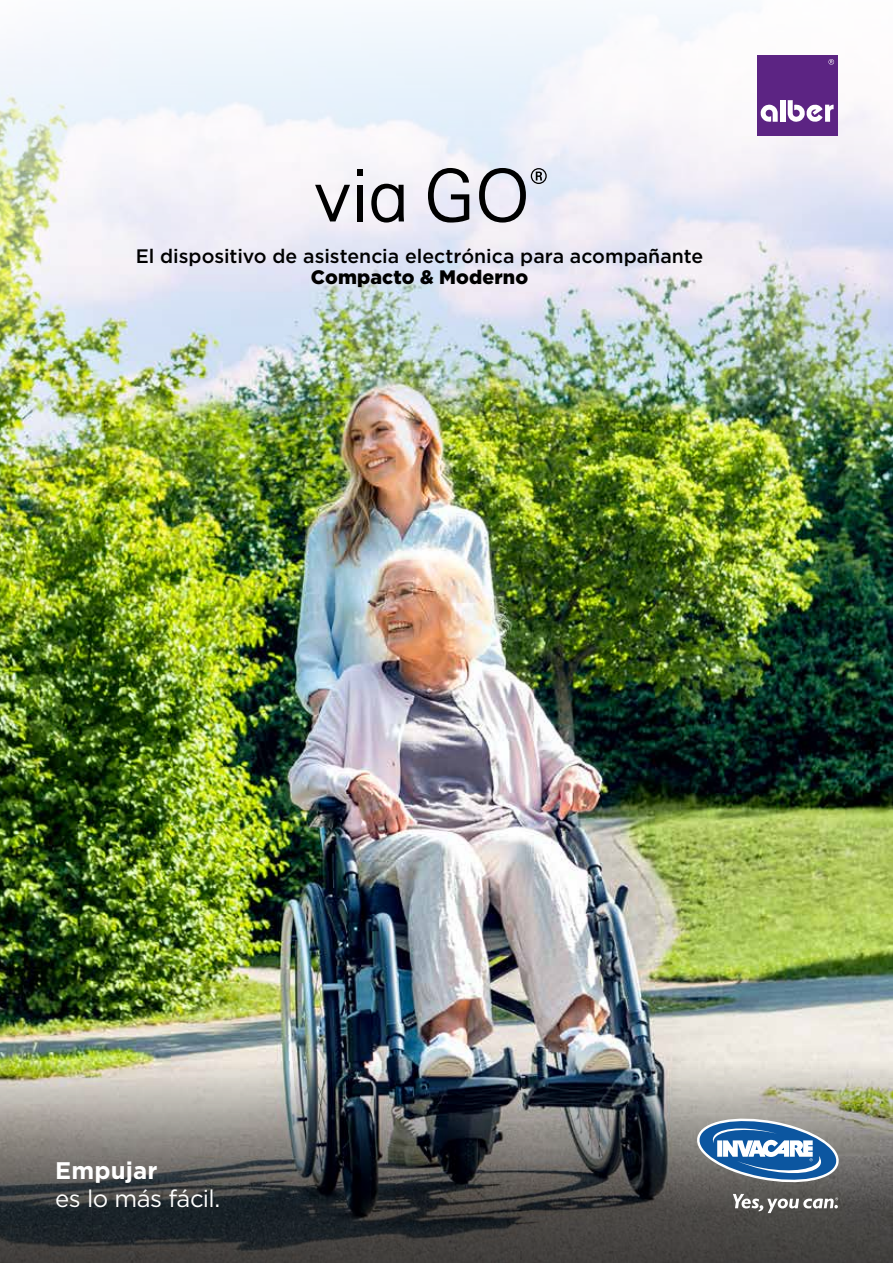
<style>
.page{position:relative;width:893px;height:1263px;background:#fff}
.page>*{position:absolute;margin:0;border:0;box-sizing:border-box;transform-origin:0 0}
.t1{font:24px "Gotham";letter-spacing:-.025em;color:#fff}
.t2{font:700 24px "Gotham";letter-spacing:.005em;color:#fff}
.t3{font:500 19.5px "Gotham";color:#000}
.t4{font:900 19.5px "Gotham";letter-spacing:.005em;color:#000}
</style>
<div class="page">
<img style="left:0;top:391px;width:893px;height:670px">
<img style="left:0;top:1061px;width:893px;height:202px">
<img style="left:0;top:14px;width:893px;height:377px">
<svg style="left:696px;top:1114px;width:144px;height:72px"></svg>
<svg style="left:733px;top:1194px;width:105px;height:19px"></svg>
<svg style="left:315px;top:185px;width:35px;height:36px"></svg>
<svg style="left:357px;top:169px;width:6px;height:6px"></svg>
<div style="left:357px;top:185px;width:5px;height:36px;background:#000"></div>
<svg style="left:371px;top:184px;width:33px;height:39px"></svg>
<svg style="left:428px;top:168px;width:41px;height:55px;background:#9a99a1"></svg>
<svg style="left:479px;top:168px;width:68px;height:55px;background:#b1b2bb"></svg>
<div style="left:757px;top:55px;width:81px;height:81px;background:#5c2483"></div>
<svg style="left:760px;top:104px;width:18px;height:18px"></svg>
<div style="left:780px;top:100px;width:5px;height:22px;background:#fff"></div>
<svg style="left:788px;top:100px;width:46px;height:22px"></svg>
<svg style="left:828px;top:59px;width:6px;height:6px"></svg>
<p class="t3" style="left:136px;top:244px;width:569px">El dispositivo de asistencia electrónica para acompañante</p>
<p class="t4" style="left:311px;top:264px;width:219px">Compacto &amp; Moderno</p>
<p class="t2" style="left:55px;top:1154px;width:104px">Empujar</p>
<p class="t1" style="left:55px;top:1183px;width:167px">es lo más fácil.</p>
</div>
